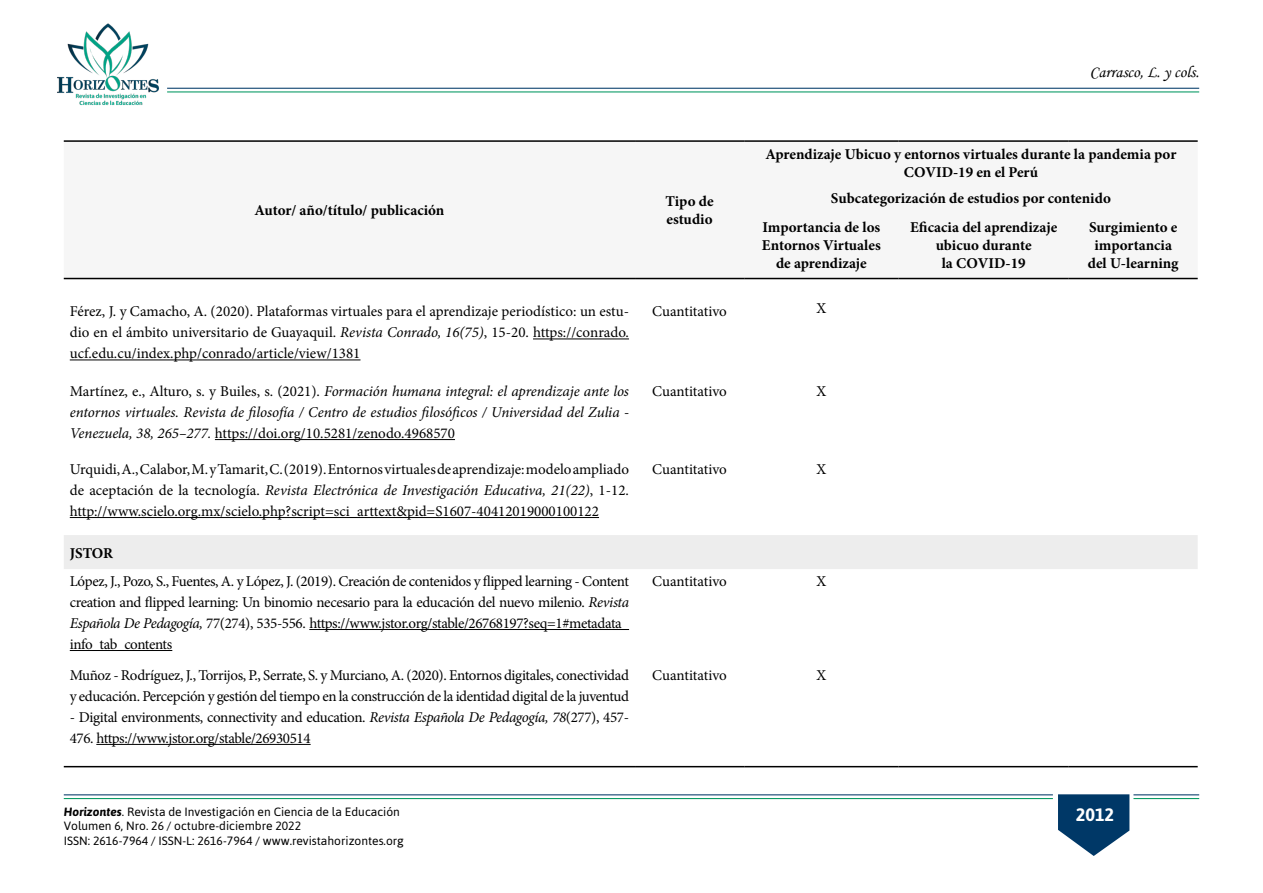
<style>
.page{position:relative;width:1263px;height:893px;background:#fff}
.page>*{position:absolute;margin:0;border:0;box-sizing:border-box;transform-origin:0 0}
.t1{font:700 18px "Asap";color:#fff}
.t2{font:16.5px "Monotype Corsiva";color:#000}
.t3{font:15px/21px "Minion Pro";letter-spacing:-.02em;color:#000;text-align:justify}
.t4{font:700 15px/18px "Minion Pro";color:#000;text-align:center}
.t5{font:italic 15px/21px "Minion Pro";letter-spacing:-.005em;color:#000;text-align:justify}
.t6{font:12px/14.4px "Asap";color:#000}
.s1{font-style:italic}
.s2{font-style:normal}
.s3{font-weight:700;font-style:italic}
</style>
<div class="page">
<hr style="left:167px;top:91px;width:1032px;height:1px;background:#00975f">
<hr style="left:167px;top:88px;width:1032px;height:1px;background:#003867">
<svg style="left:1058px;top:794px;width:71px;height:62px"></svg>
<img style="left:57px;top:23px;width:113px;height:83px">
<hr style="left:64px;top:798px;width:989px;height:1px;background:#00975f">
<hr style="left:64px;top:794px;width:989px;height:1px;background:#003867">
<hr style="left:1133px;top:798px;width:66px;height:1px;background:#00975f">
<hr style="left:1133px;top:794px;width:66px;height:1px;background:#003867">
<svg style="left:64px;top:277px;width:1134px;height:1px"></svg>
<div style="left:64px;top:535px;width:1134px;height:34px;background:#ededed"></div>
<hr style="left:64px;top:140px;width:571px;height:2px;background:#000">
<hr style="left:635px;top:140px;width:109px;height:2px;background:#000">
<hr style="left:744px;top:140px;width:155px;height:2px;background:#000">
<hr style="left:899px;top:140px;width:170px;height:2px;background:#000">
<hr style="left:1069px;top:140px;width:129px;height:2px;background:#000">
<hr style="left:64px;top:278px;width:571px;height:1px;background:#000">
<hr style="left:744px;top:278px;width:155px;height:1px;background:#000">
<hr style="left:899px;top:278px;width:170px;height:1px;background:#000">
<hr style="left:1069px;top:278px;width:129px;height:1px;background:#000">
<hr style="left:635px;top:278px;width:109px;height:1px;background:#000">
<hr style="left:64px;top:766px;width:571px;height:1px;background:#000">
<hr style="left:635px;top:766px;width:109px;height:1px;background:#000">
<hr style="left:744px;top:766px;width:155px;height:1px;background:#000">
<hr style="left:899px;top:766px;width:170px;height:1px;background:#000">
<hr style="left:1069px;top:766px;width:129px;height:1px;background:#000">
<hr style="left:533px;top:339px;width:96px;height:1px;background:#000">
<hr style="left:70px;top:360px;width:290px;height:1px;background:#000">
<hr style="left:215px;top:439px;width:240px;height:1px;background:#000">
<hr style="left:70px;top:517px;width:529px;height:1px;background:#000">
<hr style="left:309px;top:629px;width:320px;height:1px;background:#000">
<hr style="left:70px;top:650px;width:102px;height:1px;background:#000">
<hr style="left:96px;top:744px;width:215px;height:1px;background:#000">
<p class="t4" style="left:254px;top:201px;width:191px">Autor/ año/título/ publicación</p>
<p class="t4" style="left:665px;top:192px;width:50px;text-align:left">Tipo de estudio</p>
<p class="t2" style="left:1090px;top:62px;width:111px">Carrasco, L. y cols.</p>
<p class="t4" style="left:765px;top:145px;width:412px">Aprendizaje Ubicuo y entornos virtuales durante la pandemia por<br>COVID-19 en el Perú</p>
<p class="t4" style="left:762px;top:184px;width:350px;line-height:28.8px;text-align:left;text-indent:68px">Subcategorización de estudios por contenido<br>Importancia de los</p>
<p class="t4" style="left:762px;top:236px;width:120px">Entornos Virtuales de aprendizaje</p>
<p class="t4" style="left:910px;top:218px;width:149px">Eficacia del aprendizaje ubicuo durante<br>la COVID-19</p>
<p class="t4" style="left:1088px;top:218px;width:92px">Surgimiento e importancia del U-learning</p>
<p class="t3" style="left:70px;top:301px;width:561px">Férez, J. y Camacho, A. (2020). Plataformas virtuales para el aprendizaje periodístico: un estu&shy;dio en el ámbito universitario de Guayaquil. <span class="s1">Revista Conrado, 16(75)</span>, 15-20. https://conrado. ucf.edu.cu/index.php/conrado/article/view/1381</p>
<p class="t3" style="left:652px;top:301px;width:76px">Cuantitativo</p>
<p class="t3" style="left:816px;top:298px;width:11px">X</p>
<p class="t5" style="left:70px;top:381px;width:561px"><span class="s2">Martínez, e., Alturo, s. y Builes, s. (2021).</span> Formación humana integral: el aprendizaje ante los entornos virtuales. Revista de filosofía / Centro de estudios filosóficos / Universidad del Zulia - Venezuela, 38, 265–277. <span class="s2">https://doi.org/10.5281/zenodo.4968570</span></p>
<p class="t3" style="left:652px;top:381px;width:76px">Cuantitativo</p>
<p class="t3" style="left:816px;top:381px;width:11px">X</p>
<p class="t3" style="left:70px;top:459px;width:561px">Urquidi, A., Calabor, M. y Tamarit, C. (2019). Entornos virtuales de aprendizaje: modelo ampliado de aceptación de la tecnología. <span class="s1">Revista Electrónica de Investigación Educativa, 21(22)</span>, 1-12. http://www.scielo.org.mx/scielo.php?script=sci_arttext&amp;pid=S1607-40412019000100122</p>
<p class="t3" style="left:652px;top:459px;width:76px">Cuantitativo</p>
<p class="t3" style="left:816px;top:459px;width:11px">X</p>
<p class="t4" style="left:70px;top:544px;width:45px">JSTOR</p>
<p class="t3" style="left:70px;top:571px;width:561px">López, J., Pozo, S., Fuentes, A. y López, J. (2019). Creación de contenidos y flipped learning - Content creation and flipped learning: Un binomio necesario para la educación del nuevo milenio. <span class="s1">Revista Española De Pedagogía,</span> 77(274), 535-556. https://www.jstor.org/stable/26768197?seq=1#metadata_ info_tab_contents</p>
<p class="t3" style="left:652px;top:571px;width:76px">Cuantitativo</p>
<p class="t3" style="left:816px;top:571px;width:11px">X</p>
<p class="t3" style="left:70px;top:665px;width:561px">Muñoz - Rodríguez, J., Torrijos, P., Serrate, S. y Murciano, A. (2020). Entornos digitales, conectividad y educación. Percepción y gestión del tiempo en la construcción de la identidad digital de la juventud</p>
<p class="t3" style="left:70px;top:707px;width:561px">- Digital environments, connectivity and education. <span class="s1">Revista Española De Pedagogía, 78</span>(277), 457-<br>476. https://www.jstor.org/stable/26930514</p>
<p class="t3" style="left:652px;top:665px;width:76px">Cuantitativo</p>
<p class="t3" style="left:816px;top:665px;width:11px">X</p>
<p class="t6" style="left:64px;top:804px;width:341px"><span class="s3">Horizontes</span>. Revista de Investigación en Ciencia de la Educación<br>Volumen 6, Nro. 26 / octubre-diciembre 2022<br>ISSN: 2616-7964 / ISSN-L: 2616-7964 / www.revistahorizontes.org</p>
<p class="t1" style="left:1076px;top:804px;width:40px">2012</p>
</div>
